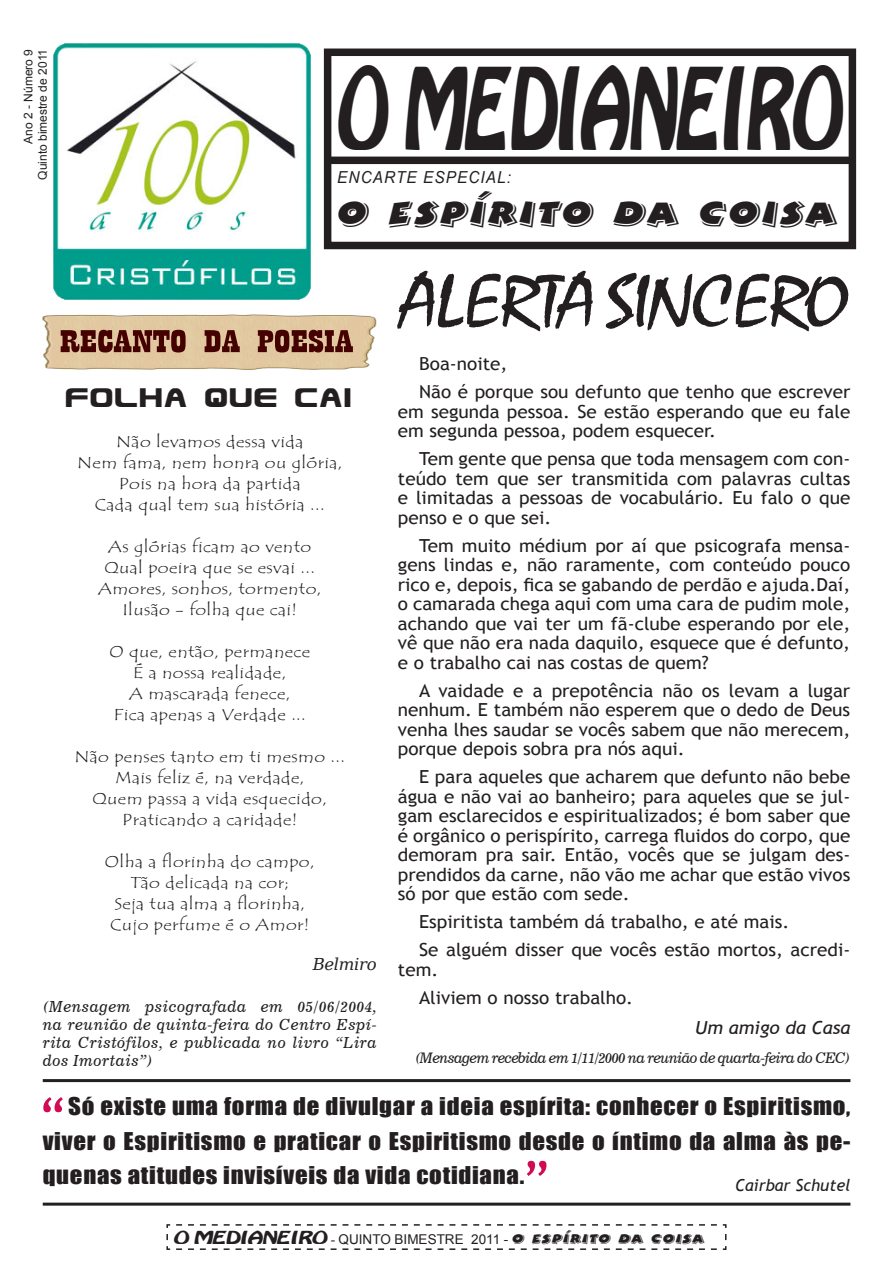
<style>
.page{position:relative;width:893px;height:1263px;background:#fff}
.page>*{position:absolute;margin:0;border:0;box-sizing:border-box;transform-origin:0 0}
.t1{font:expanded 111px "Batavia";color:#231f20;scale:.4 1}
.t2{font:72px "Staccato 222 BT";letter-spacing:-.09em;color:#231f20;scale:1.14 1}
.t3{font:51px "Trebuchet MS";color:#d10b54}
.t4{font:39px "Bertram Let Plain";letter-spacing:.04em;color:#231f20;scale:1.13 1}
.t5{font:33px "Playbill";color:#450000;scale:1.68 1}
.t6{font:32.4px "Usuzi";letter-spacing:.02em;color:#231f20}
.t7{font:22.5px/34.5px "Impact";letter-spacing:.03em;color:#231f20;text-align:justify;scale:1.1 1}
.t8{font:18px/19.5px "Trebuchet MS";color:#231f20;text-align:justify;scale:1.05 1}
.t9{font:italic 18px "Trebuchet MS";color:#231f20;scale:1.05 1}
.t10{font:italic 16.5px "Arial Narrow";letter-spacing:.06em;color:#231f20;scale:1.13 1}
.t11{font:italic 16.5px "Trebuchet MS";color:#231f20}
.t12{font:italic 16.5px "DejaVu Serif";letter-spacing:-.02em;color:#231f20}
.t13{font:16.2px "Tempus Sans ITC";letter-spacing:.02em;color:#231f20;scale:1.13 1}
.t14{font:15px/18px "News 706 BT Italic C";letter-spacing:.05em;color:#231f20;text-align:justify}
.t15{font:14.25px "News 706 BT Italic C";letter-spacing:-.03em;color:#231f20}
.t16{font:13.5px "Arial";color:#231f20}
.t17{font:12px "Arial";color:#231f20}
.s1{font-family:"Batavia";font-stretch:expanded;font-size:17.55px}
.s2{font-family:"Times New Roman"}
.s3{font-family:"Bertram Let Plain";font-size:15px}
</style>
<div class="page">
<div style="left:324px;top:49px;width:532px;height:200px;border:8px solid #231f20"></div>
<div style="left:327px;top:157px;width:523px;height:7px;background:#231f20"></div>
<img style="left:54px;top:43px;width:256px;height:257px">
<svg style="left:166px;top:1224px;width:561px;height:26px"></svg>
<img style="left:43px;top:315px;width:334px;height:54px">
<hr style="left:43px;top:1079px;width:807px;height:3px;background:#231f20">
<hr style="left:43px;top:1202px;width:807px;height:3px;background:#231f20">
<p class="t17" style="left:20px;top:144px;width:96px;rotate:-90deg">Ano 2 - Número 9</p>
<p class="t17" style="left:35px;top:180px;width:132px;rotate:-90deg">Quinto bimestre de 2011</p>
<p class="t1" style="left:334px;top:36px;width:1261px">O MEDIANEIRO</p>
<p class="t10" style="left:337px;top:165px;width:155px">ENCARTE ESPECIAL:</p>
<p class="t4" style="left:337px;top:191px;width:444px">O ESPÍRITO DA COISA</p>
<p class="t5" style="left:60px;top:325px;width:176px">RECANTO DA POESIA</p>
<p class="t6" style="left:66px;top:381px;width:289px">FOLHA QUE CAI</p>
<p class="t13" style="left:116px;top:431px;width:167px">Não levamos dessa vida</p>
<p class="t13" style="left:77px;top:452px;width:236px">Nem fama, nem honra ou glória,</p>
<p class="t13" style="left:119px;top:473px;width:163px">Pois na hora da partida</p>
<p class="t13" style="left:95px;top:494px;width:205px">Cada qual tem sua história ...</p>
<p class="t13" style="left:108px;top:536px;width:181px">As glórias ficam ao vento</p>
<p class="t13" style="left:105px;top:557px;width:188px">Qual poeira que se esvai ...</p>
<p class="t13" style="left:98px;top:578px;width:199px">Amores, sonhos, tormento,</p>
<p class="t13" style="left:122px;top:599px;width:156px">Ilusão - folha que cai!</p>
<p class="t13" style="left:109px;top:641px;width:179px">O que, então, permanece</p>
<p class="t13" style="left:133px;top:662px;width:137px">É a nossa realidade,</p>
<p class="t13" style="left:129px;top:683px;width:144px">A mascarada fenece,</p>
<p class="t13" style="left:114px;top:704px;width:171px">Fica apenas a Verdade ...</p>
<p class="t13" style="left:74px;top:746px;width:241px">Não penses tanto em ti mesmo ...</p>
<p class="t13" style="left:115px;top:767px;width:169px">Mais feliz é, na verdade,</p>
<p class="t13" style="left:93px;top:788px;width:209px">Quem passa a vida esquecido,</p>
<p class="t13" style="left:122px;top:809px;width:157px">Praticando a caridade!</p>
<p class="t13" style="left:105px;top:851px;width:187px">Olha a florinha do campo,</p>
<p class="t13" style="left:131px;top:872px;width:142px">Tão delicada na cor;</p>
<p class="t13" style="left:114px;top:893px;width:170px">Seja tua alma a florinha,</p>
<p class="t13" style="left:110px;top:914px;width:178px">Cujo perfume é o Amor!</p>
<p class="t12" style="left:313px;top:949px;width:65px">Belmiro</p>
<p class="t14" style="left:43px;top:998px;width:335px">(Mensagem psicografada em 05/06/2004, na reunião de quinta-feira do Centro Espí&shy;rita Cristófilos, e publicada no livro “Lira dos Imortais”)</p>
<p class="t2" style="left:398px;top:258px;width:398px">ALERTA SINCERO</p>
<p class="t8" style="left:419px;top:354px;width:86px">Boa-noite,</p>
<p class="t8" style="left:398px;top:382px;width:432px;text-indent:21px">Não é porque sou defunto que tenho que escrever em segunda pessoa. Se estão esperando que eu fale em segunda pessoa, podem esquecer.</p>
<p class="t8" style="left:398px;top:449px;width:432px;text-indent:21px">Tem gente que pensa que toda mensagem com con&shy;teúdo tem que ser transmitida com palavras cultas e limitadas a pessoas de vocabulário. Eu falo o que penso e o que sei.</p>
<p class="t8" style="left:398px;top:536px;width:432px;text-indent:21px">Tem muito médium por aí que psicografa mensa&shy;gens lindas e, não raramente, com conteúdo pouco rico e, depois, fica se gabando de perdão e ajuda.Daí, o camarada chega aqui com uma cara de pudim mole, achando que vai ter um fã-clube esperando por ele, vê que não era nada daquilo, esquece que é defunto, e o trabalho cai nas costas de quem?</p>
<p class="t8" style="left:398px;top:681px;width:432px;text-indent:21px">A vaidade e a prepotência não os levam a lugar nenhum. E também não esperem que o dedo de Deus venha lhes saudar se vocês sabem que não merecem, porque depois sobra pra nós aqui.</p>
<p class="t8" style="left:398px;top:767px;width:432px;text-indent:21px">E para aqueles que acharem que defunto não bebe água e não vai ao banheiro; para aqueles que se jul&shy;gam esclarecidos e espiritualizados; é bom saber que é orgânico o perispírito, carrega fluidos do corpo, que demoram pra sair. Então, vocês que se julgam des&shy;prendidos da carne, não vão me achar que estão vivos só por que estão com sede.</p>
<p class="t8" style="left:419px;top:912px;width:354px">Espiritista também dá trabalho, e até mais.</p>
<p class="t8" style="left:398px;top:940px;width:432px;text-indent:21px">Se alguém disser que vocês estão mortos, acredi&shy;tem.</p>
<p class="t8" style="left:419px;top:988px;width:205px">Aliviem o nosso trabalho.</p>
<p class="t9" style="left:695px;top:1017px;width:149px">Um amigo da Casa</p>
<p class="t15" style="left:415px;top:1049px;width:437px">(Mensagem recebida em 1/11/2000 na reunião de quarta-feira do CEC)</p>
<p class="t7" style="left:43px;top:1088px;width:736px;text-indent:26px">Só existe uma forma de divulgar a ideia espírita: conhecer o Espiritismo, viver o Espiritismo e praticar o Espiritismo desde o íntimo da alma às pe&shy;quenas atitudes invisíveis da vida cotidiana.</p>
<p class="t3" style="left:39px;top:1086px;width:28px">“</p>
<p class="t3" style="left:523px;top:1150px;width:28px">”</p>
<p class="t11" style="left:735px;top:1176px;width:117px">Cairbar Schutel</p>
<p class="t16" style="left:173px;top:1230px;width:533px"><span class="s1">O MEDIANEIRO</span> <span class="s2">-</span> QUINTO BIMESTRE 2011 - <span class="s3">O ESPÍRITO DA COISA</span></p>
</div>
